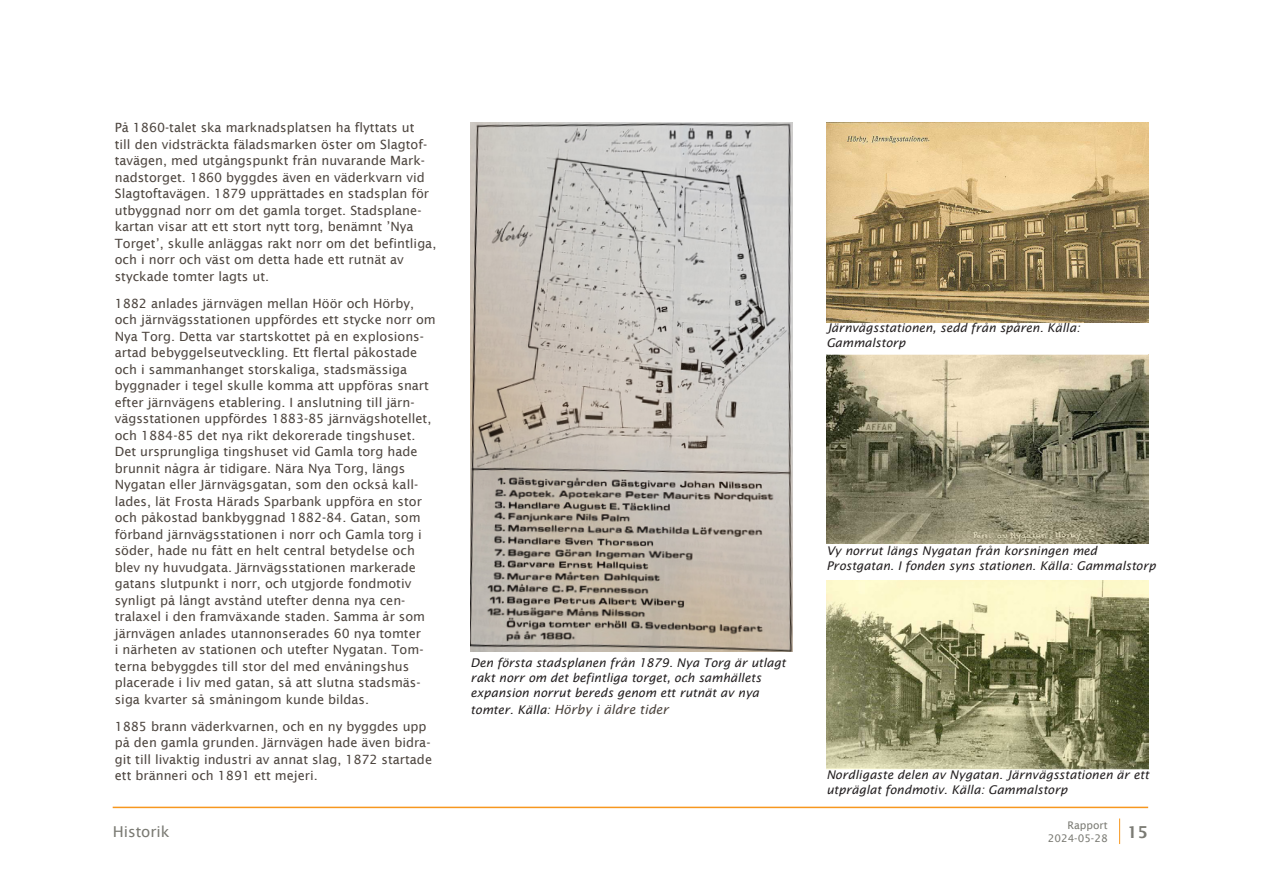
<style>
.page{position:relative;width:1263px;height:893px;background:#fff}
.page>*{position:absolute;margin:0;border:0;box-sizing:border-box;transform-origin:0 0}
.t1{font:600 16.5px "Lucida Sans";color:#7a7a73}
.t2{font:15px "Lucida Sans";color:#7a7a73}
.Brödtext_sans_serif{font:12.75px/16.5px "Lucida Sans";color:#4d453f}
.Bildtext_onumrerad{font:italic 12.75px "Lucida Sans";color:#4d453f}
.Bildtext_onumrerad-2{font:italic 12px/15px "Lucida Sans";color:#231f20}
.t3{font:10.5px/12.6px "Lucida Sans";color:#7a7a73;text-align:right}
.s1{font-size:12px;color:#231f20}
</style>
<div class="page">
<hr style="left:113px;top:807px;width:1035px;height:1px;background:#f7971f">
<svg style="left:1119px;top:818px;width:1px;height:26px"></svg>
<img style="left:471px;top:122px;width:321px;height:530px">
<img style="left:826px;top:580px;width:322px;height:189px">
<img style="left:826px;top:354px;width:322px;height:189px">
<img style="left:826px;top:122px;width:322px;height:200px">
<p class="Brödtext_sans_serif" style="left:115px;top:119px;width:323px">På 1860-talet ska marknadsplatsen ha flyttats ut<br>till den vidsträckta fäladsmarken öster om Slagtof&shy;tavägen, med utgångspunkt från nuvarande Mark&shy;nadstorget. 1860 byggdes även en väderkvarn vid Slagtoftavägen. 1879 upprättades en stadsplan för utbyggnad norr om det gamla torget. Stadsplane&shy;kartan visar att ett stort nytt torg, benämnt ’Nya Torget’, skulle anläggas rakt norr om det befintliga, och i norr och väst om detta hade ett rutnät av styckade tomter lagts ut.</p>
<p class="Brödtext_sans_serif" style="left:115px;top:295px;width:322px">1882 anlades järnvägen mellan Höör och Hörby, och järnvägsstationen uppfördes ett stycke norr om Nya Torg. Detta var startskottet på en explosions&shy;artad bebyggelseutveckling. Ett flertal påkostade och i sammanhanget storskaliga, stadsmässiga byggnader i tegel skulle komma att uppföras snart efter järnvägens etablering. I anslutning till järn&shy;vägsstationen uppfördes 1883-85 järnvägshotellet, och 1884-85 det nya rikt dekorerade tingshuset.<br>Det ursprungliga tingshuset vid Gamla torg hade brunnit några år tidigare. Nära Nya Torg, längs Nygatan eller Järnvägsgatan, som den också kal - lades, lät Frosta Härads Sparbank uppföra en stor och påkostad bankbyggnad 1882-84. Gatan, som förband järnvägsstationen i norr och Gamla torg i söder, hade nu fått en helt central betydelse och blev ny huvudgata. Järnvägsstationen markerade gatans slutpunkt i norr, och utgjorde fondmotiv synligt på långt avstånd utefter denna nya cen&shy;tralaxel i den framväxande staden. Samma år som järnvägen anlades utannonserades 60 nya tomter<br>i närheten av stationen och utefter Nygatan. Tom&shy;terna bebyggdes till stor del med envåningshus placerade i liv med gatan, så att slutna stadsmäs&shy;siga kvarter så småningom kunde bildas.</p>
<p class="Brödtext_sans_serif" style="left:115px;top:718px;width:319px">1885 brann väderkvarnen, och en ny byggdes upp på den gamla grunden. Järnvägen hade även bidra&shy;git till livaktig industri av annat slag, 1872 startade ett bränneri och 1891 ett mejeri.</p>
<p class="Bildtext_onumrerad-2" style="left:471px;top:655px;width:317px">Den första stadsplanen från 1879. Nya Torg är utlagt rakt norr om det befintliga torget, och samhällets expansion norrut bereds genom ett rutnät av nya</p>
<p class="Bildtext_onumrerad" style="left:471px;top:702px;width:200px"><span class="s1">tomter. Källa:</span> Hörby i äldre tider</p>
<p class="Bildtext_onumrerad-2" style="left:826px;top:321px;width:255px">Järnvägsstationen, sedd från spåren. Källa:<br>Gammalstorp</p>
<p class="Bildtext_onumrerad-2" style="left:826px;top:544px;width:331px">Vy norrut längs Nygatan från korsningen med<br>Prostgatan. I fonden syns stationen. Källa: Gammalstorp</p>
<p class="Bildtext_onumrerad-2" style="left:826px;top:767px;width:324px">Nordligaste delen av Nygatan. Järnvägsstationen är ett utpräglat fondmotiv. Källa: Gammalstorp</p>
<p class="t3" style="left:1048px;top:819px;width:61px">Rapport<br>2024-05-28</p>
<p class="t2" style="left:113px;top:823px;width:59px">Historik</p>
<p class="t1" style="left:1127px;top:822px;width:23px">15</p>
</div>
